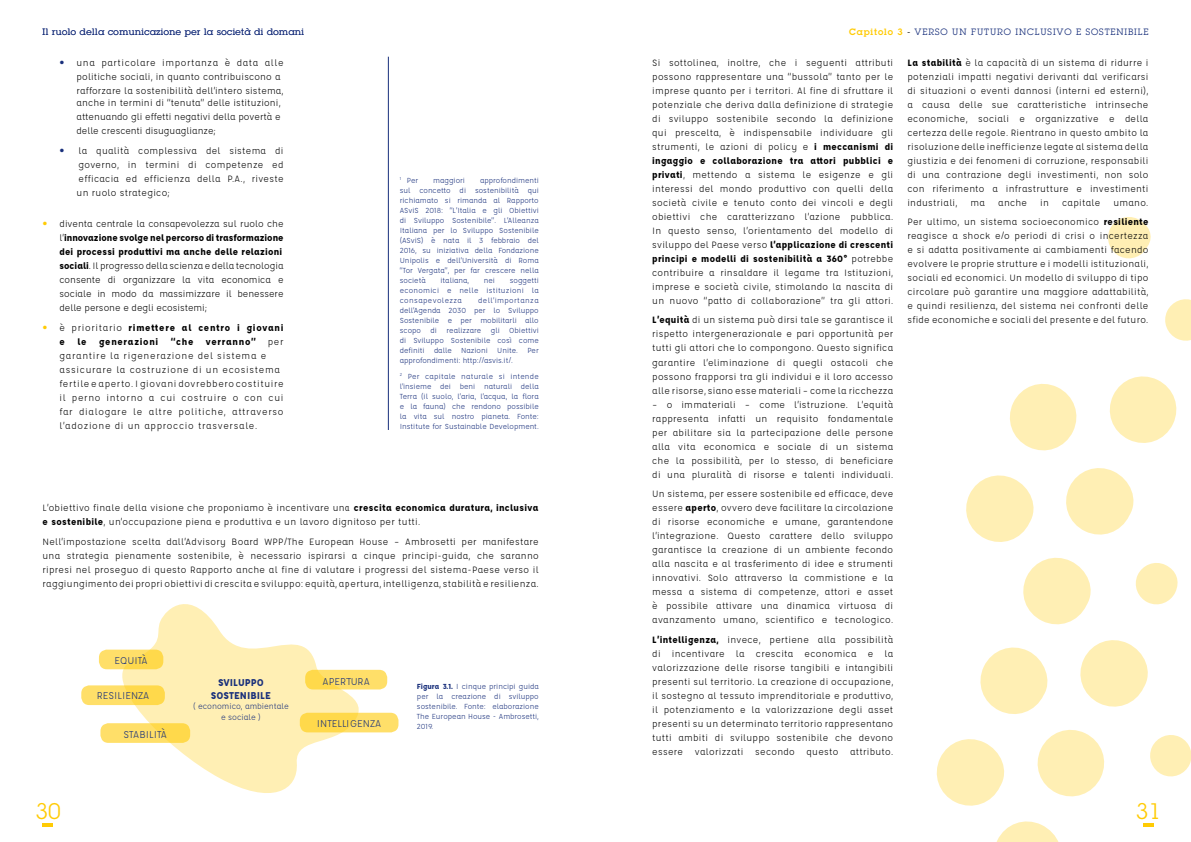
<style>
.page{position:relative;width:1191px;height:842px;background:#fff}
.page>*{position:absolute;margin:0;border:0;box-sizing:border-box;transform-origin:0 0}
.t1{font:22px "Lubalin Graph Std";color:#ffcb05}
.t2{font:10.8px "Affogato";color:#182f7b}
.t3{font:700 10.8px/13px "Affogato";color:#182f7b;text-align:center}
.t4{font:10px/14px "Affogato";letter-spacing:.03em;color:#000;text-align:justify}
.t5{font:10px/14px "Affogato";letter-spacing:.07em;color:#000}
.t6{font:10px/14px "Affogato";color:#000}
.t7{font:9px "Lubalin Graph Std";letter-spacing:.06em;color:#182f7b}
.t8{font:9px "Lubalin Graph Std";letter-spacing:.1em;color:#182f7b}
.t9{font:8.7px/10.8px "Affogato";color:#182f7b;text-align:center}
.t10{font:8px/10px "Affogato";color:#182f7b;text-align:justify}
.s1{font-family:"Helvetica Neue LT";font-stretch:condensed;color:#182f7b}
.s2{font-family:"Helvetica Neue LT";font-stretch:condensed;color:#ffcb05}
.s3{font-weight:700}
.s4{font-weight:600;color:#ffcb05}
.s5{color:#000}
</style>
<div class="page">
<hr style="left:388px;top:57px;width:1px;height:373px;background:#182f7b">
<svg style="left:96px;top:604px;width:274px;height:189px"></svg>
<svg style="left:99px;top:650px;width:64px;height:19px"></svg>
<svg style="left:305px;top:670px;width:82px;height:19px;background:#ffdd61"></svg>
<svg style="left:300px;top:713px;width:98px;height:19px;background:#ffdb58"></svg>
<svg style="left:100px;top:723px;width:90px;height:20px;background:#ffdd62"></svg>
<svg style="left:81px;top:685px;width:84px;height:20px;background:#ffdd5f"></svg>
<svg style="left:43px;top:823px;width:10px;height:3px"></svg>
<svg style="left:936px;top:217px;width:255px;height:625px"></svg>
<p class="t7" style="left:43px;top:26px;width:263px">Il ruolo della comunicazione per la società di domani</p>
<p class="t4" style="left:77px;top:55px;width:208px;text-align:left;text-indent:-17px"><span class="s1">•</span> una particolare importanza è data alle politiche sociali, in quanto contribuiscono a rafforzare la sostenibilità dell’intero sistema,</p>
<p class="t4" style="left:77px;top:96px;width:206px">anche in termini di “tenuta” delle istituzioni, attenuando gli effetti negativi della povertà e delle crescenti disuguaglianze;</p>
<p class="t4" style="left:77px;top:144px;width:208px;text-indent:-17px"><span class="s1">•</span> la qualità complessiva del sistema di governo, in termini di competenze ed efficacia ed efficienza della P.A., riveste un ruolo strategico;</p>
<p class="t6" style="left:60px;top:217px;width:225px;text-indent:-17px"><span class="s2">•</span> diventa centrale la consapevolezza sul ruolo che l’<span class="s3">innovazione svolge nel percorso di trasformazione dei processi produttivi ma anche delle relazioni sociali</span>. Il progresso della scienza e della tecnologia consente di organizzare la vita economica e sociale in modo da massimizzare il benessere delle persone e degli ecosistemi;</p>
<p class="t5" style="left:60px;top:321px;width:225px;text-indent:-17px"><span class="s2">•</span> è prioritario <span class="s3">rimettere al centro i giovani e le generazioni “che verranno”</span> per garantire la rigenerazione del sistema e assicurare la costruzione di un ecosistema fertile e aperto. I giovani dovrebbero costituire il perno intorno a cui costruire o con cui far dialogare le altre politiche, attraverso l’adozione di un approccio trasversale.</p>
<p class="t10" style="left:400px;top:175px;width:20px"><sup>1</sup> Per</p>
<p class="t10" style="left:433px;top:175px;width:33px">maggiori</p>
<p class="t10" style="left:400px;top:175px;width:140px;text-indent:80px">approfondimenti sul concetto di sostenibilità qui richiamato si rimanda al Rapporto ASviS 2018: “L’Italia e gli Obiettivi di Sviluppo Sostenibile”. L’Alleanza Italiana per lo Sviluppo Sostenibile (ASviS) è nata il 3 febbraio del 2016, su iniziativa della Fondazione Unipolis e dell’Università di Roma “Tor Vergata”, per far crescere nella società</p>
<p class="t10" style="left:440px;top:275px;width:30px">italiana,</p>
<p class="t10" style="left:484px;top:275px;width:13px">nei</p>
<p class="t10" style="left:400px;top:275px;width:140px;text-indent:110px">soggetti economici e nelle istituzioni la consapevolezza</p>
<p class="t10" style="left:400px;top:295px;width:140px;text-indent:78px">dell’importanza dell’Agenda 2030 per lo Sviluppo Sostenibile e per mobilitarli allo scopo di realizzare gli Obiettivi di Sviluppo Sostenibile così come definiti dalle Nazioni Unite. Per approfondimenti: http://asvis.it/.</p>
<p class="t10" style="left:400px;top:371px;width:140px"><sup>2</sup> Per capitale naturale si intende l’insieme dei beni naturali della Terra (il suolo, l’aria, l’acqua, la flora e la fauna) che rendono possibile la vita sul nostro pianeta. Fonte:<br>Institute for Sustainable Development.</p>
<p class="t4" style="left:43px;top:501px;width:497px">L’obiettivo finale della visione che proponiamo è incentivare una <span class="s3">crescita economica duratura, inclusiva e sostenibile</span>, un’occupazione piena e produttiva e un lavoro dignitoso per tutti.</p>
<p class="t4" style="left:43px;top:535px;width:498px">Nell’impostazione scelta dall’Advisory Board WPP/The European House – Ambrosetti per manifestare una strategia pienamente sostenibile, è necessario ispirarsi a cinque principi-guida, che saranno ripresi nel proseguo di questo Rapporto anche al fine di valutare i progressi del sistema-Paese verso il raggiungimento dei propri obiettivi di crescita e sviluppo: equità, apertura, intelligenza, stabilità e resilienza.</p>
<h1 class="t1" style="left:35px;top:797px;width:27px">30</h1>
<p class="t2" style="left:115px;top:653px;width:35px">EQUITÀ</p>
<p class="t2" style="left:97px;top:689px;width:54px">RESILIENZA</p>
<p class="t2" style="left:123px;top:728px;width:45px">STABILITÀ</p>
<p class="t3" style="left:211px;top:675px;width:62px">SVILUPPO<br>SOSTENIBILE</p>
<p class="t9" style="left:193px;top:701px;width:97px">( economico, ambientale e sociale )</p>
<p class="t2" style="left:323px;top:674px;width:49px">APERTURA</p>
<p class="t2" style="left:317px;top:716px;width:66px">INTELLIGENZA</p>
<p class="t10" style="left:417px;top:681px;width:123px"><span class="s3">Figura 3.1.</span> I cinque principi guida per la creazione di sviluppo sostenibile. Fonte: elaborazione The European House - Ambrosetti, 2019.</p>
<p class="t8" style="left:849px;top:26px;width:301px"><span class="s4">Capitolo 3</span> <span class="s5">-</span> VERSO UN FUTURO INCLUSIVO E SOSTENIBILE</p>
<p class="t4" style="left:652px;top:55px;width:242px">Si sottolinea, inoltre, che i seguenti attributi possono rappresentare una “bussola” tanto per le imprese quanto per i territori. Al fine di sfruttare il potenziale che deriva dalla definizione di strategie di sviluppo sostenibile secondo la definizione qui prescelta, è indispensabile individuare gli strumenti, le azioni di policy e <span class="s3">i meccanismi di ingaggio e collaborazione tra attori pubblici e privati</span>, mettendo a sistema le esigenze e gli interessi del mondo produttivo con quelli della società civile e tenuto conto dei vincoli e degli obiettivi che caratterizzano l’azione pubblica.<br>In questo senso, l’orientamento del modello di sviluppo del Paese verso <span class="s3">l’applicazione di crescenti principi e modelli di sostenibilità a 360°</span> potrebbe contribuire a rinsaldare il legame tra Istituzioni, imprese e società civile, stimolando la nascita di un nuovo “patto di collaborazione” tra gli attori.</p>
<p class="t4" style="left:652px;top:313px;width:242px"><span class="s3">L’equità</span> di un sistema può dirsi tale se garantisce il rispetto intergenerazionale e pari opportunità per tutti gli attori che lo compongono. Questo significa garantire l’eliminazione di quegli ostacoli che possono frapporsi tra gli individui e il loro accesso alle risorse, siano esse materiali – come la ricchezza</p>
<p class="t4" style="left:652px;top:397px;width:242px">– o immateriali – come l’istruzione. L’equità rappresenta infatti un requisito fondamentale per abilitare sia la partecipazione delle persone alla vita economica e sociale di un sistema che la possibilità, per lo stesso, di beneficiare di una pluralità di risorse e talenti individuali.</p>
<p class="t4" style="left:652px;top:487px;width:242px">Un sistema, per essere sostenibile ed efficace, deve essere <span class="s3">aperto</span>, ovvero deve facilitare la circolazione di risorse economiche e umane, garantendone l’integrazione. Questo carattere dello sviluppo garantisce la creazione di un ambiente fecondo alla nascita e al trasferimento di idee e strumenti innovativi. Solo attraverso la commistione e la messa a sistema di competenze, attori e asset è possibile attivare una dinamica virtuosa di avanzamento umano, scientifico e tecnologico.</p>
<p class="t4" style="left:652px;top:632px;width:242px"><span class="s3">L’intelligenza,</span> invece, pertiene alla possibilità di incentivare la crescita economica e la valorizzazione delle risorse tangibili e intangibili presenti sul territorio. La creazione di occupazione, il sostegno al tessuto imprenditoriale e produttivo, il potenziamento e la valorizzazione degli asset presenti su un determinato territorio rappresentano tutti ambiti di sviluppo sostenibile che devono essere valorizzati secondo questo attributo.</p>
<p class="t4" style="left:907px;top:55px;width:242px"><span class="s3">La stabilità</span> è la capacità di un sistema di ridurre i potenziali impatti negativi derivanti dal verificarsi di situazioni o eventi dannosi (interni ed esterni), a causa delle sue caratteristiche intrinseche economiche, sociali e organizzative e della certezza delle regole. Rientrano in questo ambito la risoluzione delle inefficienze legate al sistema della giustizia e dei fenomeni di corruzione, responsabili di una contrazione degli investimenti, non solo con riferimento a infrastrutture e investimenti industriali,</p>
<p class="t4" style="left:970px;top:195px;width:16px">ma</p>
<p class="t4" style="left:998px;top:195px;width:30px">anche</p>
<p class="t4" style="left:1040px;top:195px;width:10px">in</p>
<p class="t4" style="left:1062px;top:195px;width:40px">capitale</p>
<p class="t4" style="left:907px;top:193px;width:242px;line-height:19.7px;text-align:right">umano.<br>Per ultimo, un sistema socioeconomico <span class="s3">resiliente</span></p>
<p class="t4" style="left:907px;top:229px;width:242px">reagisce a shock e/o periodi di crisi o incertezza e si adatta positivamente ai cambiamenti facendo evolvere le proprie strutture e i modelli istituzionali, sociali ed economici. Un modello di sviluppo di tipo circolare può garantire una maggiore adattabilità, e quindi resilienza, del sistema nei confronti delle sfide economiche e sociali del presente e del futuro.</p>
<h1 class="t1" style="left:1135px;top:797px;width:27px">31</h1>
</div>
